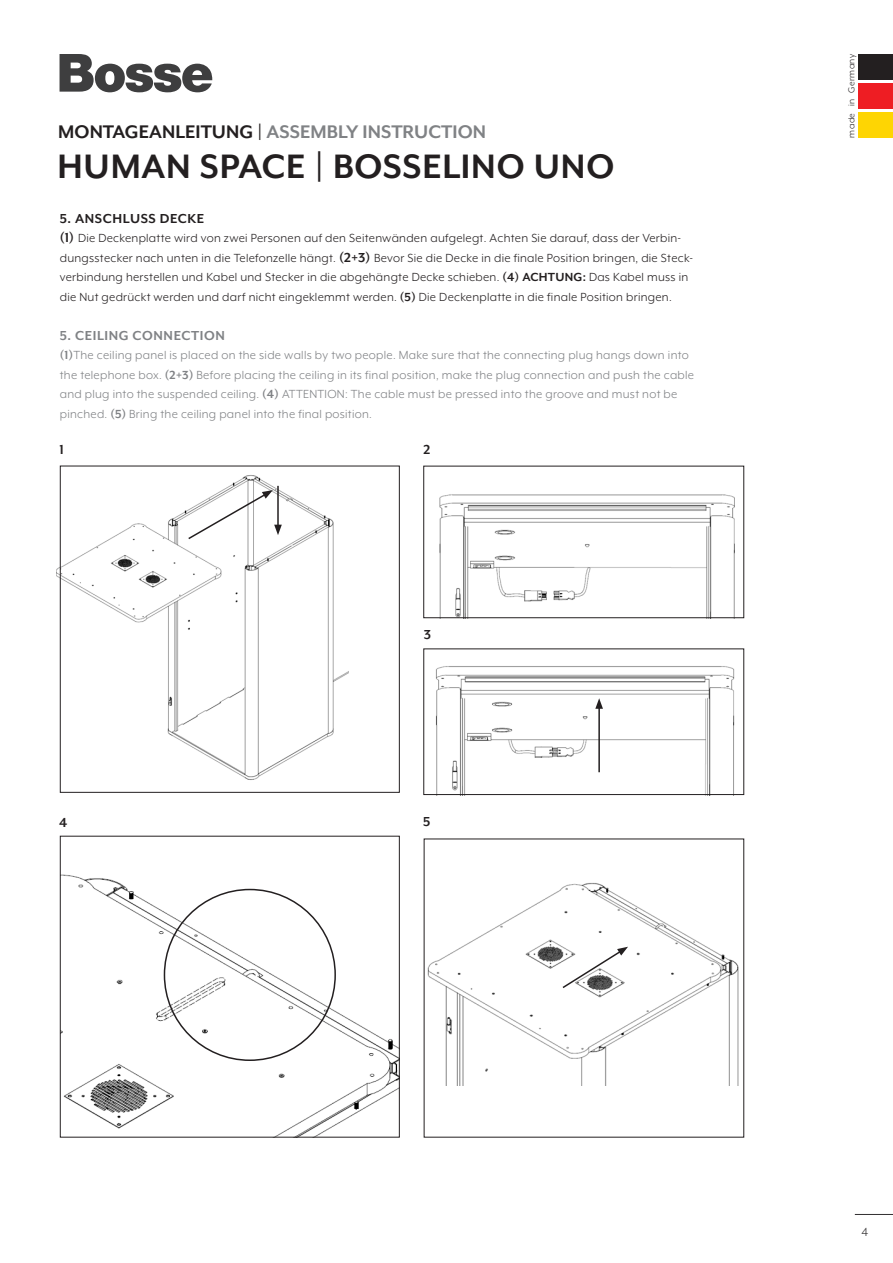
<style>
.page{position:relative;width:893px;height:1263px;background:#fff}
.page>*{position:absolute;margin:0;border:0;box-sizing:border-box;transform-origin:0 0}
.t1{font:700 39px "Mr Eaves XL Mod OT";letter-spacing:.02em;color:#231f20}
.t2{font:700 21px "Mr Eaves XL Mod OT";letter-spacing:.005em;color:#808285}
.Fließtext_DE{font:700 15px "Mr Eaves XL Mod OT";letter-spacing:.04em;color:#231f20}
.Fließtext_DE-2{font:700 15px "Mr Eaves XL Mod OT";letter-spacing:.04em;color:#808285}
.Fließtext_DE-3{font:13.5px/19.5px "Mr Eaves XL Mod OT";letter-spacing:.02em;color:#231f20}
.Fließtext_DE-4{font:13.5px/19.5px "Mr Eaves XL Mod OT";letter-spacing:.02em;color:#808285}
.t3{font:13.5px "Mr Eaves XL Mod OT";color:#312f30}
.t4{font:10.05px "Mr Eaves XL Mod OT";letter-spacing:.04em;color:#231f20}
.s1{color:#231f20}
.s2{font-weight:700;font-size:15px}
.s3{font-weight:700}
</style>
<div class="page">
<svg style="left:60px;top:54px;width:152px;height:38px"></svg>
<div style="left:858px;top:112px;width:35px;height:26px;background:#fed503"></div>
<div style="left:858px;top:83px;width:35px;height:26px;background:#ee1d23"></div>
<div style="left:858px;top:54px;width:35px;height:26px;background:#231f20"></div>
<hr style="left:855px;top:1214px;width:38px;height:1px;background:#312f30">
<img style="left:439px;top:481px;width:306px;height:137px">
<img style="left:436px;top:649px;width:309px;height:146px">
<img style="left:56px;top:475px;width:293px;height:305px">
<hr style="left:277px;top:486px;width:2px;height:41px;background:#231f20">
<svg style="left:187px;top:490px;width:95px;height:51px"></svg>
<hr style="left:598px;top:706px;width:2px;height:66px;background:#231f20">
<svg style="left:595px;top:698px;width:8px;height:11px"></svg>
<img style="left:427px;top:878px;width:318px;height:208px">
<svg style="left:561px;top:947px;width:67px;height:42px"></svg>
<div style="left:60px;top:466px;width:340px;height:327px;border:1px solid #231f20"></div>
<img style="left:62px;top:874px;width:336px;height:261px">
<div style="left:60px;top:836px;width:340px;height:301px;border:1px solid #231f20"></div>
<div style="left:423px;top:466px;width:321px;height:152px;border:1px solid #231f20"></div>
<div style="left:423px;top:648px;width:321px;height:147px;border:1px solid #231f20"></div>
<p class="t2" style="left:58px;top:120px;width:429px"><span class="s1">MONTAGEANLEITUNG |</span> ASSEMBLY INSTRUCTION</p>
<p class="t1" style="left:57px;top:145px;width:558px">HUMAN SPACE | BOSSELINO UNO</p>
<p class="Fließtext_DE" style="left:60px;top:210px;width:146px">5. ANSCHLUSS DECKE</p>
<p class="Fließtext_DE-3" style="left:60px;top:228px;width:635px"><span class="s2">(1)</span> Die Deckenplatte wird von zwei Personen auf den Seitenwänden aufgelegt. Achten Sie darauf, dass der Verbin&shy;dungsstecker nach unten in die Telefonzelle hängt. <span class="s2">(2+3)</span> Bevor Sie die Decke in die finale Position bringen, die Steck&shy;verbindung herstellen und Kabel und Stecker in die abgehängte Decke schieben. <span class="s3">(4) ACHTUNG:</span> Das Kabel muss in die Nut gedrückt werden und darf nicht eingeklemmt werden. <span class="s3">(5)</span> Die Deckenplatte in die finale Position bringen.</p>
<p class="Fließtext_DE-2" style="left:60px;top:327px;width:167px">5. CEILING CONNECTION</p>
<p class="Fließtext_DE-4" style="left:60px;top:345px;width:636px"><span class="s3">(1)</span>The ceiling panel is placed on the side walls by two people. Make sure that the connecting plug hangs down into the telephone box. <span class="s3">(2+3)</span> Before placing the ceiling in its final position, make the plug connection and push the cable and plug into the suspended ceiling. <span class="s3">(4)</span> ATTENTION: The cable must be pressed into the groove and must not be pinched. <span class="s3">(5)</span> Bring the ceiling panel into the final position.</p>
<p class="Fließtext_DE" style="left:60px;top:441px;width:6px">1</p>
<p class="Fließtext_DE" style="left:423px;top:441px;width:8px">2</p>
<p class="Fließtext_DE" style="left:424px;top:627px;width:9px">3</p>
<p class="Fließtext_DE" style="left:59px;top:814px;width:10px">4</p>
<p class="Fließtext_DE" style="left:423px;top:813px;width:9px">5</p>
<p class="t4" style="left:846px;top:138px;width:85px;rotate:-90deg">made in Germany</p>
<p class="t3" style="left:861px;top:1224px;width:8px">4</p>
</div>
